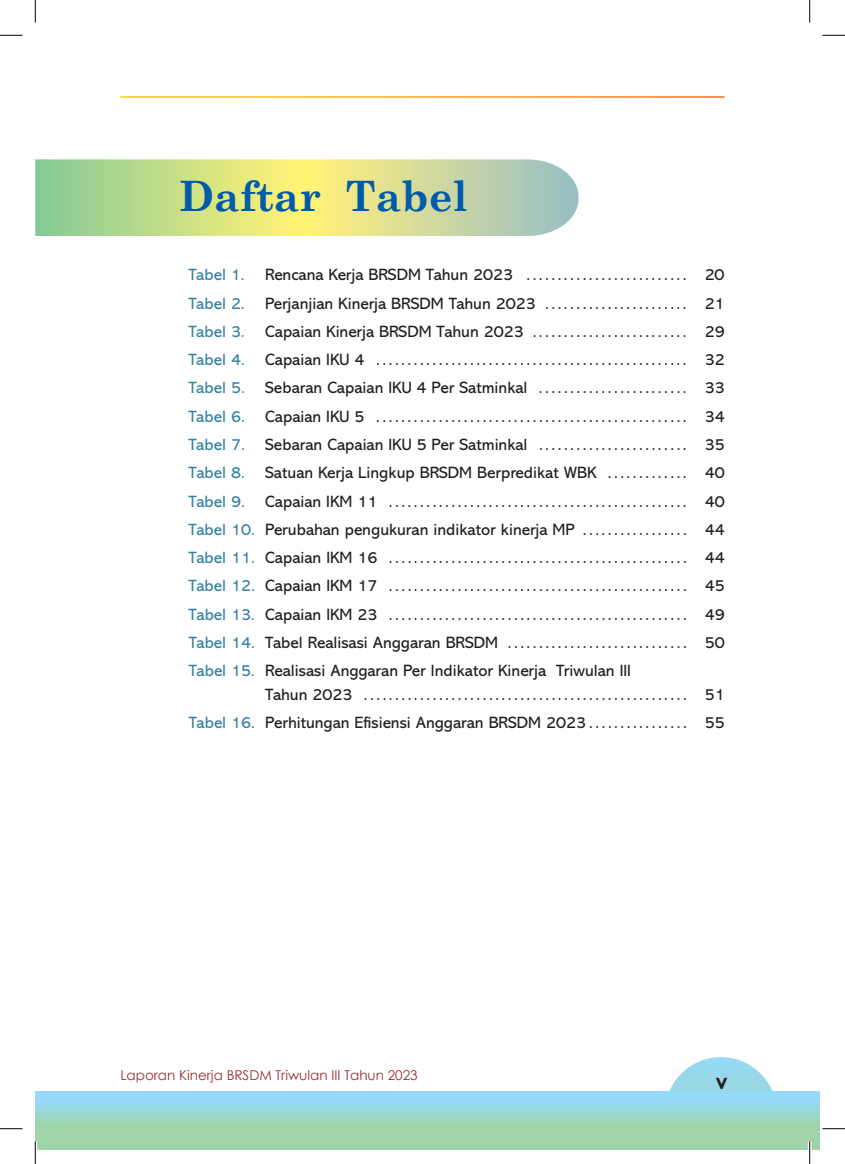
<style>
.page{position:relative;width:845px;height:1164px;background:#fff}
.page>*{position:absolute;margin:0;border:0;box-sizing:border-box;transform-origin:0 0}
.t1{font:700 42px "Century Schoolbook";color:#005bab}
.t2{font:700 21px "Century Gothic";color:#231f20}
.t3{font:16.5px/28.2px "Abadi MT Std";color:#231f20;text-align:justify}
.t4{font:13.5px "Century Gothic";color:#9a2e33}
.s1{color:#3682a5}
</style>
<div class="page">
<svg style="left:35px;top:159px;width:543px;height:77px;background:#cbdc94"></svg>
<svg style="left:669px;top:1057px;width:104px;height:34px"></svg>
<svg style="left:35px;top:1091px;width:784px;height:58px;background:#9bd6c7"></svg>
<svg style="left:0;top:34px;width:22px;height:1px"></svg>
<svg style="left:822px;top:34px;width:22px;height:1px"></svg>
<svg style="left:0;top:1129px;width:22px;height:1px"></svg>
<svg style="left:822px;top:1129px;width:22px;height:1px"></svg>
<svg style="left:34px;top:0;width:1px;height:23px"></svg>
<svg style="left:34px;top:1141px;width:3px;height:22px"></svg>
<svg style="left:810px;top:0;width:1px;height:23px"></svg>
<svg style="left:807px;top:1141px;width:4px;height:22px"></svg>
<svg style="left:0;top:35px;width:22px;height:1px"></svg>
<svg style="left:822px;top:35px;width:22px;height:1px"></svg>
<svg style="left:0;top:1128px;width:22px;height:1px"></svg>
<svg style="left:822px;top:1128px;width:22px;height:1px"></svg>
<svg style="left:35px;top:0;width:1px;height:23px"></svg>
<svg style="left:35px;top:1141px;width:1px;height:22px"></svg>
<svg style="left:809px;top:0;width:1px;height:23px"></svg>
<svg style="left:809px;top:1141px;width:1px;height:22px"></svg>
<h1 class="t1" style="left:179px;top:163px;width:290px">Daftar Tabel</h1>
<p class="t3" style="left:188px;top:261px;width:537px"><span class="s1">Tabel 1.</span> Rencana Kerja BRSDM Tahun 2023 .......................... 20<br><span class="s1">Tabel 2.</span> Perjanjian Kinerja BRSDM Tahun 2023 ....................... 21<br><span class="s1">Tabel 3.</span> Capaian Kinerja BRSDM Tahun 2023 ......................... 29<br><span class="s1">Tabel 4.</span> Capaian IKU 4 .................................................. 32<br><span class="s1">Tabel 5.</span> Sebaran Capaian IKU 4 Per Satminkal ........................ 33<br><span class="s1">Tabel 6.</span> Capaian IKU 5 .................................................. 34<br><span class="s1">Tabel 7.</span> Sebaran Capaian IKU 5 Per Satminkal ........................ 35<br><span class="s1">Tabel 8.</span> Satuan Kerja Lingkup BRSDM Berpredikat WBK ............. 40<br><span class="s1">Tabel 9.</span> Capaian IKM 11 ................................................ 40<br><span class="s1">Tabel 10.</span> Perubahan pengukuran indikator kinerja MP ................. 44<br><span class="s1">Tabel 11.</span> Capaian IKM 16 ................................................ 44<br><span class="s1">Tabel 12.</span> Capaian IKM 17 ................................................ 45<br><span class="s1">Tabel 13.</span> Capaian IKM 23 ................................................ 49<br><span class="s1">Tabel 14.</span> Tabel Realisasi Anggaran BRSDM ............................. 50<br><span class="s1">Tabel 15.</span> Realisasi Anggaran Per Indikator Kinerja Triwulan III</p>
<p class="t3" style="left:189px;top:680px;width:537px;text-align:right">Tahun 2023 .................................................... 51<br><span class="s1">Tabel 16.</span> Perhitungan Efisiensi Anggaran BRSDM 2023 ................ 55</p>
<p class="t4" style="left:120px;top:1065px;width:299px">Laporan Kinerja BRSDM Triwulan III Tahun 2023</p>
<p class="t2" style="left:715px;top:1065px;width:13px">v</p>
</div>
